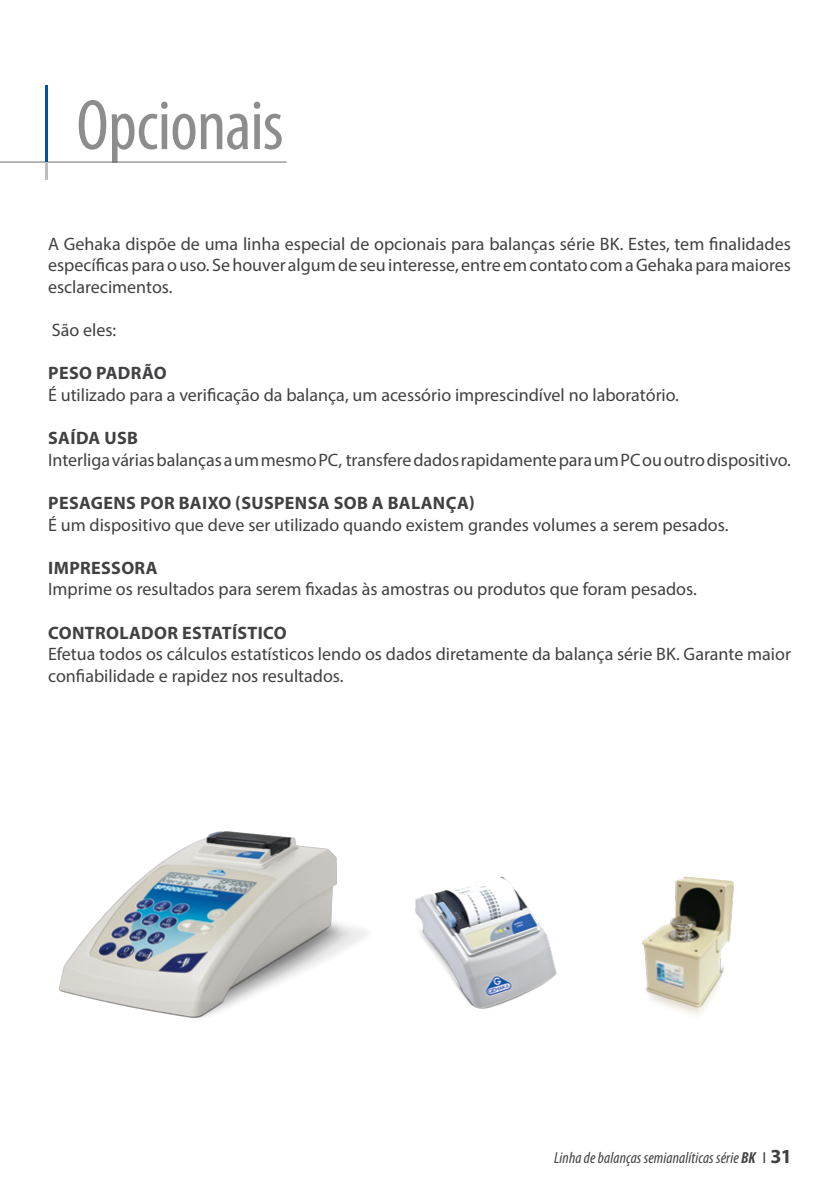
<style>
.page{position:relative;width:840px;height:1191px;background:#fff}
.page>*{position:absolute;margin:0;border:0;box-sizing:border-box;transform-origin:0 0}
.t1{font:condensed 72px "Myriad Pro";letter-spacing:-.01em;color:#8d8d8d}
.t2{font:18px/21.6px "Myriad Pro";color:#414042;text-align:justify}
.t3{font:700 18px "Myriad Pro";letter-spacing:.02em;color:#414042}
.t4{font:italic condensed 16px "Myriad Pro";letter-spacing:.01em;color:#414042}
.s1{font-weight:700}
.s2{font-style:normal;font-stretch:normal}
.s3{font-weight:700;font-style:normal;font-stretch:normal;font-size:20px}
</style>
<div class="page">
<hr style="left:0;top:161px;width:286px;height:1px;background:#6d6e71">
<hr style="left:45px;top:85px;width:3px;height:76px;background:#00529c">
<hr style="left:45px;top:162px;width:3px;height:17px;background:#bcbec0">
<img style="left:415px;top:876px;width:142px;height:133px">
<img style="left:58px;top:831px;width:309px;height:188px">
<img style="left:642px;top:876px;width:92px;height:140px">
<h1 class="t1" style="left:76px;top:82px;width:208px">Opcionais</h1>
<p class="t2" style="left:48px;top:233px;width:744px">A Gehaka dispõe de uma linha especial de opcionais para balanças série BK. Estes, tem finalidades específicas para o uso. Se houver algum de seu interesse, entre em contato com a Gehaka para maiores esclarecimentos.</p>
<p class="t2" style="left:52px;top:319px;width:66px">São eles:</p>
<p class="t3" style="left:48px;top:361px;width:120px">PESO PADRÃO</p>
<p class="t2" style="left:48px;top:384px;width:632px">É utilizado para a verificação da balança, um acessório imprescindível no laboratório.</p>
<p class="t3" style="left:48px;top:426px;width:91px">SAÍDA USB</p>
<p class="t2" style="left:48px;top:449px;width:744px">Interliga várias balanças a um mesmo PC, transfere dados rapidamente para um PC ou outro dispositivo.</p>
<p class="t3" style="left:48px;top:491px;width:428px">PESAGENS POR BAIXO (SUSPENSA SOB A BALANÇA)</p>
<p class="t2" style="left:48px;top:513px;width:681px">É um dispositivo que deve ser utilizado quando existem grandes volumes a serem pesados.</p>
<p class="t3" style="left:48px;top:556px;width:111px">IMPRESSORA</p>
<p class="t2" style="left:48px;top:578px;width:650px">Imprime os resultados para serem fixadas às amostras ou produtos que foram pesados.</p>
<p class="t3" style="left:48px;top:621px;width:240px">CONTROLADOR ESTATÍSTICO</p>
<p class="t2" style="left:48px;top:643px;width:744px">Efetua todos os cálculos estatísticos lendo os dados diretamente da balança série BK. Garante maior confiabilidade e rapidez nos resultados.</p>
<p class="t4" style="left:554px;top:1147px;width:239px">Linha de balanças semianalíticas série <span class="s1">BK</span> <span class="s2">I</span> <span class="s3">31</span></p>
</div>
